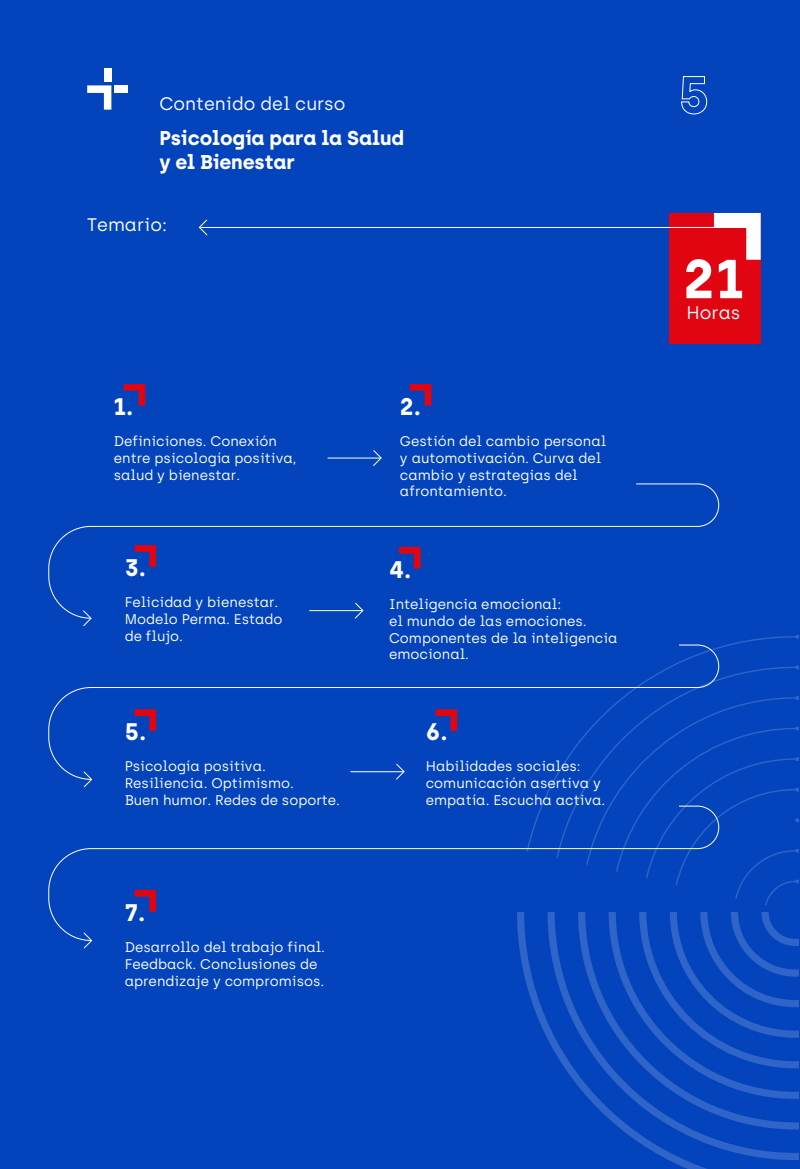
<style>
.page{position:relative;width:800px;height:1169px;background:#fff}
.page>*{position:absolute;margin:0;border:0;box-sizing:border-box;transform-origin:0 0}
.t1{font:700 54.8px "Archia";color:#fff}
.t2{font:700 24px "Archia";color:#fff}
.t3{font:700 20px/24px "Archia";letter-spacing:-.01em;color:#fff}
.t4{font:18.2px "Archia";color:#fff}
.t5{font:14px/16.8px "Archia";color:#fff}
</style>
<div class="page">
<div style="left:0;top:0;width:800px;height:1168px;background:#0344bd"></div>
<svg style="left:83px;top:780px;width:9px;height:8px"></svg>
<svg style="left:83px;top:619px;width:8px;height:7px"></svg>
<svg style="left:48px;top:483px;width:672px;height:136px"></svg>
<svg style="left:48px;top:687px;width:471px;height:93px"></svg>
<svg style="left:83px;top:941px;width:9px;height:8px"></svg>
<svg style="left:48px;top:848px;width:471px;height:93px"></svg>
<svg style="left:372px;top:450px;width:10px;height:16px"></svg>
<hr style="left:328px;top:457px;width:53px;height:1px;background:#fff">
<svg style="left:354px;top:601px;width:10px;height:18px"></svg>
<hr style="left:309px;top:610px;width:54px;height:1px;background:#fff">
<svg style="left:395px;top:762px;width:10px;height:18px"></svg>
<hr style="left:351px;top:771px;width:53px;height:1px;background:#fff">
<svg style="left:681px;top:76px;width:27px;height:39px"></svg>
<svg style="left:87px;top:85px;width:24px;height:25px"></svg>
<div style="left:104px;top:69px;width:7px;height:13px;background:#fff"></div>
<div style="left:115px;top:85px;width:13px;height:8px;background:#fff"></div>
<div style="left:669px;top:213px;width:92px;height:130px;background:#e10512"></div>
<svg style="left:714px;top:213px;width:47px;height:47px"></svg>
<svg style="left:580px;top:696px;width:56px;height:169px"></svg>
<svg style="left:611px;top:727px;width:25px;height:145px"></svg>
<svg style="left:513px;top:904px;width:191px;height:264px"></svg>
<svg style="left:544px;top:904px;width:255px;height:259px"></svg>
<svg style="left:575px;top:904px;width:224px;height:228px"></svg>
<svg style="left:605px;top:904px;width:194px;height:198px"></svg>
<svg style="left:636px;top:635px;width:163px;height:436px"></svg>
<hr style="left:201px;top:227px;width:545px;height:1px;background:#fff">
<svg style="left:198px;top:219px;width:10px;height:17px"></svg>
<svg style="left:124px;top:384px;width:21px;height:21px"></svg>
<svg style="left:134px;top:545px;width:22px;height:22px"></svg>
<svg style="left:410px;top:384px;width:21px;height:21px"></svg>
<svg style="left:399px;top:547px;width:22px;height:21px"></svg>
<svg style="left:134px;top:709px;width:22px;height:22px"></svg>
<svg style="left:436px;top:709px;width:21px;height:22px"></svg>
<svg style="left:134px;top:889px;width:22px;height:22px"></svg>
<h3 class="t4" style="left:159px;top:92px;width:188px">Contenido del curso</h3>
<h3 class="t3" style="left:159px;top:126px;width:246px">Psicología para la Salud y el Bienestar</h3>
<h3 class="t4" style="left:87px;top:214px;width:81px">Temario:</h3>
<h2 class="t2" style="left:114px;top:391px;width:21px">1.</h2>
<p class="t5" style="left:114px;top:432px;width:184px">Definiciones. Conexión entre psicología positiva, salud y bienestar.</p>
<h2 class="t2" style="left:125px;top:552px;width:23px">3.</h2>
<p class="t5" style="left:125px;top:593px;width:159px">Felicidad y bienestar.<br>Modelo Perma. Estado de flujo.</p>
<h2 class="t2" style="left:125px;top:716px;width:23px">5.</h2>
<p class="t5" style="left:125px;top:758px;width:217px">Psicología positiva.<br>Resiliencia. Optimismo.<br>Buen humor. Redes de soporte.</p>
<h2 class="t2" style="left:125px;top:897px;width:22px">7.</h2>
<p class="t5" style="left:125px;top:938px;width:202px">Desarrollo del trabajo final.<br>Feedback. Conclusiones de aprendizaje y compromisos.</p>
<h2 class="t2" style="left:400px;top:391px;width:23px">2.</h2>
<p class="t5" style="left:400px;top:432px;width:208px">Gestión del cambio personal y automotivación. Curva del cambio y estrategias del afrontamiento.</p>
<h2 class="t2" style="left:389px;top:554px;width:24px">4.</h2>
<p class="t5" style="left:389px;top:595px;width:230px">Inteligencia emocional:<br>el mundo de las emociones.<br>Componentes de la inteligencia emocional.</p>
<h2 class="t2" style="left:426px;top:716px;width:23px">6.</h2>
<p class="t5" style="left:426px;top:758px;width:181px">Habilidades sociales: comunicación asertiva y empatía. Escucha activa.</p>
<h1 class="t1" style="left:683px;top:245px;width:63px">21</h1>
<h3 class="t4" style="left:687px;top:302px;width:55px">Horas</h3>
</div>
